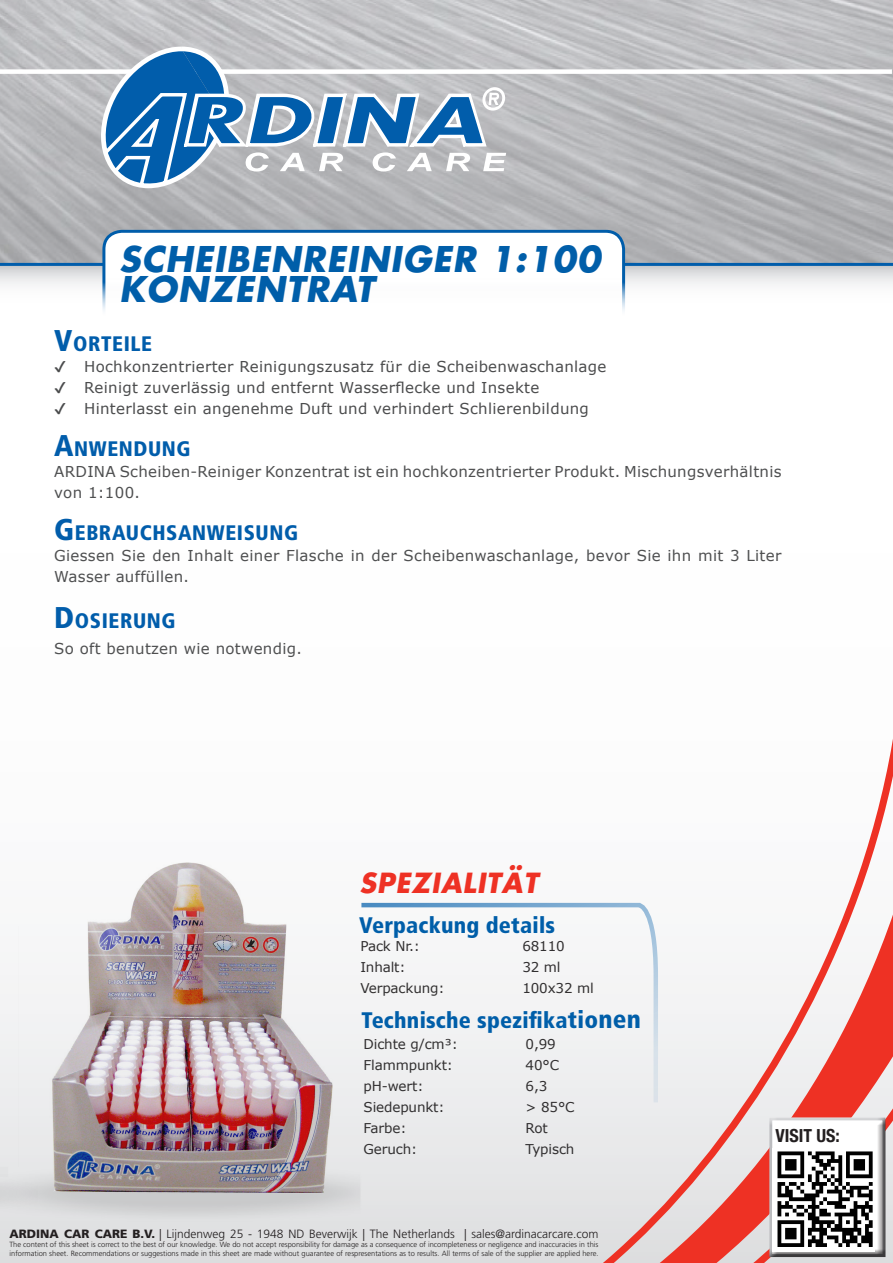
<style>
.page{position:relative;width:893px;height:1263px;background:#fff}
.page>*{position:absolute;margin:0;border:0;box-sizing:border-box;transform-origin:0 0}
.t1{font:italic 700 34.5px/30px "Futura";letter-spacing:.03em;color:#005ea9}
.t2{font:italic 700 27px "Futura";letter-spacing:.03em;color:#ee3124}
.t3{font:900 condensed 22.5px "Frutiger LT Std";letter-spacing:.01em;color:#005ea9}
.t4{font:900 condensed 21px "Frutiger LT Std";letter-spacing:.03em;color:#015dab}
.t5{font:700 condensed 18px "Helvetica Neue LT Com";color:#231f20}
.t6{font:15px/21px "Verdana";letter-spacing:.02em;color:#4e4f50}
.t7{font:15px "Verdana";letter-spacing:.02em;color:#4b4c4d}
.t8{font:13.5px "Verdana";letter-spacing:-.01em;color:#312f30}
.t9{font:300 12px "Frutiger LT Std";color:#231f20}
.t10{font:300 7.5px/9px "Frutiger LT Std";color:#231f20}
.s1{font-size:30px}
.s2{font-family:"Meiryo UI"}
.s3{font-size:24px}
.s4{font-size:25.5px}
.s5{font-weight:900}
</style>
<div class="page">
<img style="left:0;top:0;width:893px;height:263px">
<div style="left:0;top:69px;width:892px;height:5px;background:#fff"></div>
<svg style="left:0;top:266px;width:893px;height:31px"></svg>
<hr style="left:0;top:263px;width:893px;height:3px;background:#015dab">
<svg style="left:96px;top:44px;width:410px;height:147px;background:#93acc4"></svg>
<div style="left:104px;top:231px;width:520px;height:135px;background:#fff;border-radius:18px"></div>
<div style="left:102px;top:230px;width:523px;height:137px;border:3px solid #005daa;border-radius:18px"></div>
<svg style="left:364px;top:739px;width:529px;height:524px;fill:#f5f5f6"></svg>
<img style="left:38px;top:862px;width:326px;height:401px">
<div style="left:360px;top:901px;width:299px;height:203px;background:#f3f3f4"></div>
<div style="left:769px;top:1117px;width:117px;height:140px;background:#231f20;opacity:.75"></div>
<img style="left:773px;top:1148px;width:102px;height:103px">
<p class="t1" style="left:119px;top:243px;width:483px">SCHEIBENREINIGER 1:100<br>KONZENTRAT</p>
<p class="t4" style="left:54px;top:331px;width:99px"><span class="s1">V</span>ORTEILE</p>
<p class="t7" style="left:54px;top:356px;width:554px"><span class="s2">✔</span> Hochkonzentrierter Reinigungszusatz für die Scheibenwaschanlage</p>
<p class="t7" style="left:54px;top:377px;width:487px"><span class="s2">✔</span> Reinigt zuverlässig und entfernt Wasserflecke und Insekte</p>
<p class="t7" style="left:54px;top:398px;width:536px"><span class="s2">✔</span> Hinterlasst ein angenehme Duft und verhindert Schlierenbildung</p>
<p class="t4" style="left:54px;top:436px;width:138px"><span class="s1">A</span>NWENDUNG</p>
<p class="t6" style="left:54px;top:461px;width:729px">ARDINA Scheiben-Reiniger Konzentrat ist ein hochkonzentrierter Produkt. Mischungsverhältnis von 1:100.</p>
<p class="t4" style="left:54px;top:520px;width:245px"><span class="s1">G</span>EBRAUCHSANWEISUNG</p>
<p class="t6" style="left:54px;top:545px;width:729px">Giessen Sie den Inhalt einer Flasche in der Scheibenwaschanlage, bevor Sie ihn mit 3 Liter<br>Wasser auffüllen.</p>
<p class="t4" style="left:54px;top:608px;width:123px"><span class="s1">D</span>OSIERUNG</p>
<p class="t6" style="left:54px;top:637px;width:249px">So oft benutzen wie notwendig.</p>
<p class="t2" style="left:359px;top:864px;width:180px">SPEZIALITÄT</p>
<p class="t3" style="left:359px;top:911px;width:197px">Verpackung details</p>
<p class="t8" style="left:360px;top:937px;width:61px">Pack Nr.:</p>
<p class="t8" style="left:522px;top:937px;width:44px">68110</p>
<p class="t8" style="left:360px;top:958px;width:47px">Inhalt:</p>
<p class="t8" style="left:522px;top:958px;width:40px">32 ml</p>
<p class="t8" style="left:360px;top:979px;width:86px">Verpackung:</p>
<p class="t8" style="left:522px;top:979px;width:73px">100x32 ml</p>
<p class="t3" style="left:361px;top:1006px;width:281px">Technische spezifika<span class="s3">tio</span><span class="s4">nen</span></p>
<p class="t8" style="left:364px;top:1035px;width:96px">Dichte g/cm³:</p>
<p class="t8" style="left:526px;top:1035px;width:32px">0,99</p>
<p class="t8" style="left:364px;top:1056px;width:91px">Flammpunkt:</p>
<p class="t8" style="left:526px;top:1056px;width:35px">40°C</p>
<p class="t8" style="left:364px;top:1077px;width:61px">pH-wert:</p>
<p class="t8" style="left:526px;top:1077px;width:23px">6,3</p>
<p class="t8" style="left:364px;top:1098px;width:83px">Siedepunkt:</p>
<p class="t8" style="left:526px;top:1098px;width:51px">&gt; 85°C</p>
<p class="t8" style="left:364px;top:1119px;width:44px">Farbe:</p>
<p class="t8" style="left:526px;top:1119px;width:24px">Rot</p>
<p class="t8" style="left:364px;top:1140px;width:55px">Geruch:</p>
<p class="t8" style="left:526px;top:1140px;width:50px">Typisch</p>
<p class="t9" style="left:10px;top:1227px;width:590px"><span class="s5">ARDINA CAR CARE B.V.</span> | Lijndenweg 25 - 1948 ND Beverwijk | The Netherlands | sales@ardinacarcare.com</p>
<p class="t10" style="left:10px;top:1240px;width:590px">The content of this sheet is correct to the best of our knowledge. We do not accept responsibility for damage as a consequence of incompleteness or negligence and inaccuracies in this information sheet. Recommendations or suggestions made in this sheet are made without guarantee of respresentations as to results. All terms of sale of the supplier are applied here.</p>
<p class="t5" style="left:775px;top:1125px;width:66px">VISIT US:</p>
</div>
